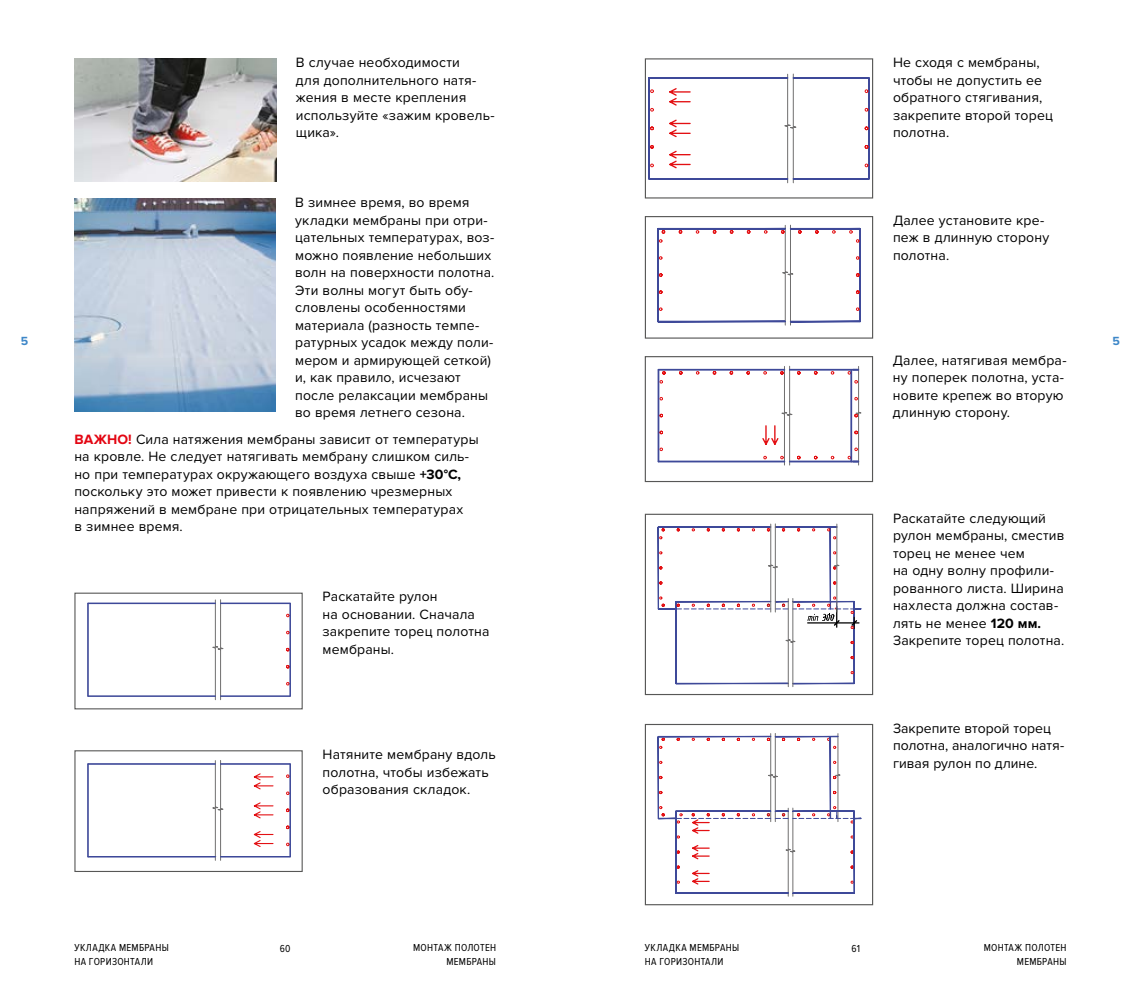
<style>
.page{position:relative;width:1141px;height:993px;background:#fff}
.page>*{position:absolute;margin:0;border:0;box-sizing:border-box;transform-origin:0 0}
.t1{font:14px/17.5px "Proxima Nova";letter-spacing:.01em;color:#000}
.t2{font:700 12.25px "Proxima Nova A";color:#3e87c8}
.t3{font:10.5px/14px "Proxima Nova Cond";letter-spacing:.03em;color:#000;text-align:right}
.s1{font-weight:700;color:#e30613}
.s2{font-weight:700}
</style>
<div class="page">
<svg style="left:87px;top:599px;width:204px;height:100px"></svg>
<div style="left:74px;top:592px;width:229px;height:117px;border:1px solid #575756"></div>
<svg style="left:87px;top:760px;width:204px;height:100px"></svg>
<div style="left:74px;top:750px;width:229px;height:121px;border:1px solid #575756"></div>
<img style="left:75px;top:198px;width:201px;height:213px">
<img style="left:74px;top:58px;width:202px;height:123px">
<svg style="left:658px;top:733px;width:203px;height:163px"></svg>
<div style="left:645px;top:723px;width:228px;height:181px;border:1px solid #575756"></div>
<div style="left:648px;top:178px;width:140px;height:2px;border:1px solid #3e4999"></div>
<div style="left:868px;top:77px;width:2px;height:102px;border:1px solid #3e4999"></div>
<div style="left:648px;top:77px;width:2px;height:102px;border:1px solid #3e4999"></div>
<svg style="left:650px;top:74px;width:219px;height:109px"></svg>
<div style="left:645px;top:58px;width:228px;height:140px;border:1px solid #575756"></div>
<svg style="left:658px;top:365px;width:203px;height:100px"></svg>
<div style="left:645px;top:356px;width:228px;height:126px;border:1px solid #575756"></div>
<div style="left:859px;top:228px;width:2px;height:94px;border:1px solid #3e4999"></div>
<div style="left:657px;top:228px;width:2px;height:94px;border:1px solid #3e4999"></div>
<svg style="left:659px;top:225px;width:201px;height:100px"></svg>
<div style="left:645px;top:216px;width:228px;height:122px;border:1px solid #575756"></div>
<svg style="left:658px;top:523px;width:203px;height:163px"></svg>
<div style="left:645px;top:513px;width:228px;height:181px;border:1px solid #575756"></div>
<p class="t1" style="left:296px;top:54px;width:200px">В случае необходимости<br>для дополнительного натя&shy;жения в месте крепления используйте «зажим кровель&shy;щика».</p>
<p class="t1" style="left:893px;top:54px;width:161px">Не сходя с мембраны, чтобы не допустить ее обратного стягивания, закрепите второй торец полотна.</p>
<p class="t1" style="left:295px;top:194px;width:201px">В зимнее время, во время укладки мембраны при отри&shy;цательных температурах, воз&shy;можно появление небольших волн на поверхности полотна.<br>Эти волны могут быть обу&shy;словлены особенностями материала (разность темпе&shy;ратурных усадок между поли&shy;мером и армирующей сеткой) и, как правило, исчезают после релаксации мембраны во время летнего сезона.</p>
<p class="t1" style="left:74px;top:430px;width:406px"><span class="s1">ВАЖНО!</span> Сила натяжения мембраны зависит от температуры на кровле. Не следует натягивать мембрану слишком силь&shy;но при температурах окружающего воздуха свыше <span class="s2">+30°С, </span>поскольку это может привести к появлению чрезмерных напряжений в мембране при отрицательных температурах<br>в зимнее время.</p>
<p class="t1" style="left:893px;top:211px;width:158px">Далее установите кре&shy;пеж в длинную сторону полотна.</p>
<p class="t2" style="left:21px;top:333px;width:9px">5</p>
<p class="t2" style="left:1113px;top:333px;width:9px">5</p>
<p class="t1" style="left:893px;top:351px;width:175px">Далее, натягивая мембра&shy;ну поперек полотна, уста&shy;новите крепеж во вторую длинную сторону.</p>
<p class="t1" style="left:893px;top:509px;width:173px">Раскатайте следующий рулон мембраны, сместив торец не менее чем<br>на одну волну профили&shy;рованного листа. Ширина нахлеста должна состав&shy;лять не менее <span class="s2">120 мм.<br></span>Закрепите торец полотна.</p>
<p class="t1" style="left:323px;top:588px;width:168px">Раскатайте рулон<br>на основании. Сначала закрепите торец полотна мембраны.</p>
<p class="t1" style="left:323px;top:745px;width:175px">Натяните мембрану вдоль полотна, чтобы избежать образования складок.</p>
<p class="t1" style="left:893px;top:719px;width:173px">Закрепите второй торец полотна, аналогично натя&shy;гивая рулон по длине.</p>
<p class="t3" style="left:413px;top:940px;width:84px">МОНТАЖ ПОЛОТЕН<br>МЕМБРАНЫ</p>
<p class="t3" style="left:645px;top:940px;width:96px;text-align:left">УКЛАДКА МЕМБРАНЫ<br>НА ГОРИЗОНТАЛИ</p>
<p class="t3" style="left:984px;top:940px;width:84px">МОНТАЖ ПОЛОТЕН<br>МЕМБРАНЫ</p>
<p class="t3" style="left:74px;top:940px;width:96px">УКЛАДКА МЕМБРАНЫ</p>
<p class="t3" style="left:280px;top:941px;width:12px">60</p>
<p class="t3" style="left:851px;top:941px;width:10px">61</p>
<p class="t3" style="left:74px;top:954px;width:80px">НА ГОРИЗОНТАЛИ</p>
</div>
